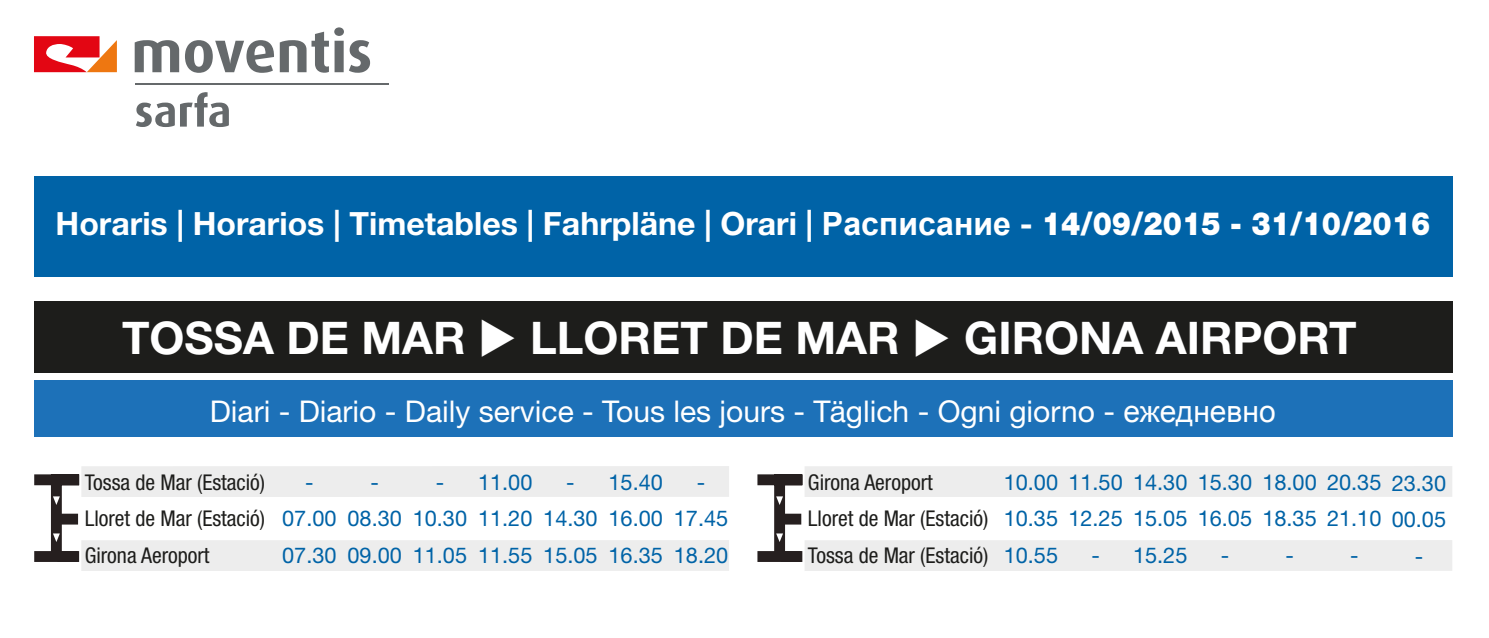
<style>
.page{position:relative;width:1489px;height:638px;background:#fff}
.page>*{position:absolute;margin:0;border:0;box-sizing:border-box;transform-origin:0 0}
.t1{font:700 45px "Helvetica Neue LT Std";color:#fff}
.t2{font:700 32px "Helvetica Neue LT Std";color:#fff}
.t3{font:30px "Helvetica Neue LT Std";color:#fff}
.t4{font:21.75px/36.8px "Helvetica Neue LT Std";color:#0063a7;text-align:center}
.t5{font:condensed 21.75px/36.8px "Helvetica Neue LT Std";color:#1d1d1b}
.s1{font-family:"Arial"}
.s2{font-family:"Helvetica Neue"}
.s3{font-weight:900}
</style>
<div class="page">
<div style="left:34px;top:176px;width:1417px;height:101px;background:#0063a7"></div>
<div style="left:34px;top:380px;width:1418px;height:56px;background:#1d71b8"></div>
<div style="left:34px;top:301px;width:1417px;height:71px;background:#1d1d1b"></div>
<svg style="left:135px;top:40px;width:44px;height:32px"></svg>
<svg style="left:185px;top:40px;width:89px;height:33px"></svg>
<svg style="left:280px;top:27px;width:90px;height:46px"></svg>
<svg style="left:34px;top:36px;width:83px;height:36px"></svg>
<svg style="left:136px;top:92px;width:93px;height:35px"></svg>
<hr style="left:135px;top:84px;width:253px;height:1px;background:#65696b">
<div style="left:804px;top:540px;width:648px;height:31px;background:#ededed"></div>
<div style="left:804px;top:466px;width:648px;height:31px;background:#ededed"></div>
<svg style="left:757px;top:474px;width:48px;height:88px"></svg>
<div style="left:81px;top:540px;width:648px;height:31px;background:#ededed"></div>
<div style="left:81px;top:466px;width:648px;height:31px;background:#ededed"></div>
<svg style="left:34px;top:474px;width:46px;height:88px"></svg>
<h2 class="t2" style="left:56px;top:203px;width:1376px">Horaris | Horarios | Timetables | Fahrpläne | Orari | <span class="s1">Pасписание</span> <span class="s2">-</span> <span class="s3">14/09/2015 - 31/10/2016</span></h2>
<h1 class="t1" style="left:122px;top:310px;width:1236px">TOSSA DE MAR ◆ LLORET DE MAR ◆ GIRONA AIRPORT</h1>
<h3 class="t3" style="left:210px;top:393px;width:1067px">Diari - Diario - Daily service - Tous les jours - Täglich - Ogni giorno - <span class="s1">ежедневно</span></h3>
<p class="t5" style="left:85px;top:463px;width:182px;text-align:justify">Tossa de Mar (Estació)<br>Lloret de Mar (Estació)<br>Girona Aeroport</p>
<p class="t4" style="left:282px;top:463px;width:56px">-<br>07.00<br>07.30</p>
<p class="t4" style="left:413px;top:463px;width:56px">-<br>10.30<br>11.05</p>
<p class="t4" style="left:608px;top:463px;width:56px;text-align:justify">15.40<br>16.00<br>16.35</p>
<p class="t4" style="left:347px;top:463px;width:56px">-<br>08.30<br>09.00</p>
<p class="t4" style="left:478px;top:463px;width:56px;text-align:justify">11.00<br>11.20<br>11.55</p>
<p class="t4" style="left:673px;top:463px;width:56px">-<br>17.45<br>18.20</p>
<p class="t4" style="left:543px;top:463px;width:56px">-<br>14.30<br>15.05</p>
<p class="t5" style="left:808px;top:463px;width:182px">Girona Aeroport<br>Lloret de Mar (Estació)<br>Tossa de Mar (Estació)</p>
<p class="t4" style="left:1003px;top:463px;width:56px;text-align:justify">10.00<br>10.35<br>10.55</p>
<p class="t4" style="left:1132px;top:463px;width:56px;text-align:justify">14.30<br>15.05<br>15.25</p>
<p class="t4" style="left:1262px;top:463px;width:56px">18.00<br>18.35 -</p>
<p class="t4" style="left:1326px;top:463px;width:56px">20.35<br>21.10 -</p>
<p class="t4" style="left:1068px;top:463px;width:56px">11.50<br>12.25 -</p>
<p class="t4" style="left:1197px;top:463px;width:56px">15.30<br>16.05 -</p>
<p class="t4" style="left:1391px;top:464px;width:56px">23.30<br>00.05 -</p>
</div>
